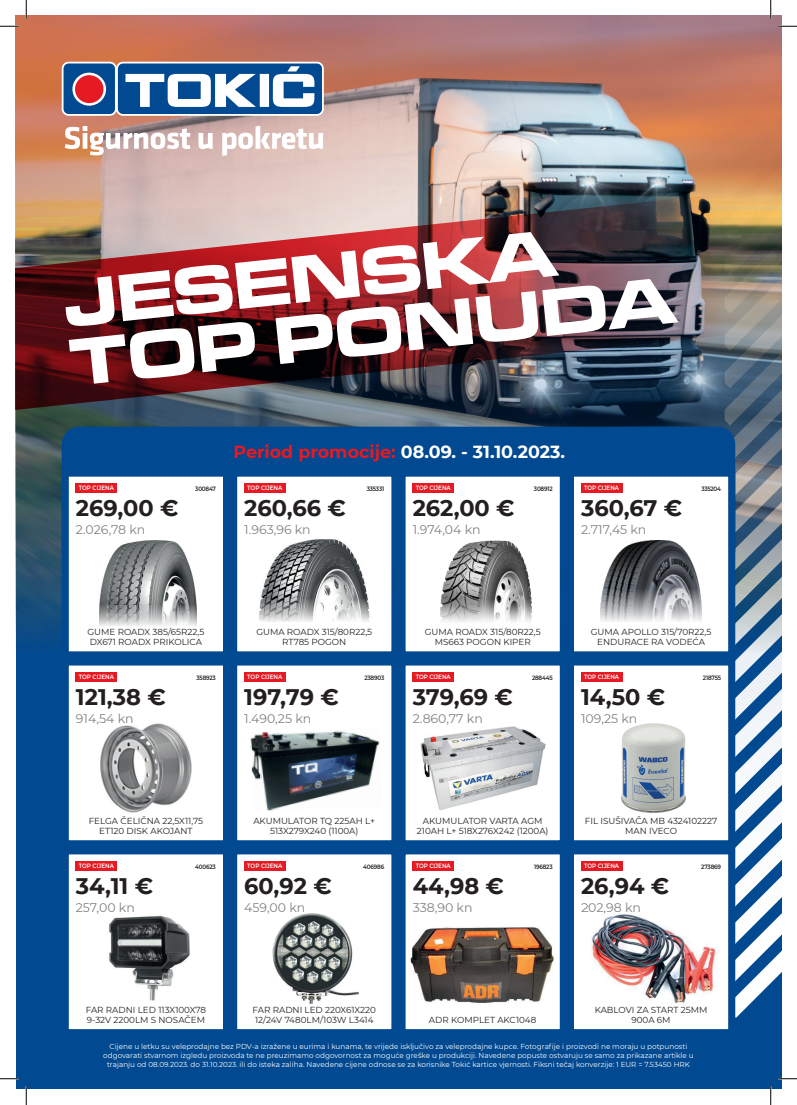
<style>
.page{position:relative;width:797px;height:1105px;background:#fff}
.page>*{position:absolute;margin:0;border:0;box-sizing:border-box;transform-origin:0 0}
.t1{font:700 expanded 69.12px/59.1px "Microgramma DOT";color:#fff}
.t2{font:700 22.5px "Montserrat";color:#231f20}
.t3{font:700 17.5px "Montserrat";color:#fff}
.t4{font:12.5px "Montserrat";color:#808285}
.t5{font:8.75px/10px "Montserrat";color:#231f20;text-align:center}
.t6{font:7.25px/8.8px "Montserrat";color:#fff;text-align:center}
.t7{font:600 6.25px "Montserrat";color:#fff;scale:.9 1}
.t8{font:600 6.25px "Montserrat";letter-spacing:-.03em;color:#231f20;scale:.9 1}
.s1{color:#e51a23}
</style>
<div class="page">
<div style="left:16px;top:16px;width:765px;height:1073px;background:#014990"></div>
<img style="left:16px;top:16px;width:708px;height:618px">
<div style="left:62px;top:427px;width:673px;height:140px;background:#014990;border-radius:18px"></div>
<img style="left:16px;top:190px;width:708px;height:221px">
<div style="left:567px;top:847px;width:168px;height:189px;background:#fff;border:7px solid #014990"></div>
<div style="left:581px;top:861px;width:41px;height:9px;background:#e51a23"></div>
<div style="left:62px;top:658px;width:168px;height:189px;background:#fff;border:7px solid #014990"></div>
<div style="left:76px;top:672px;width:41px;height:10px;background:#e51a23"></div>
<img style="left:101px;top:723px;width:90px;height:90px">
<div style="left:230px;top:847px;width:168px;height:189px;background:#fff;border:7px solid #014990"></div>
<div style="left:244px;top:861px;width:41px;height:9px;background:#e51a23"></div>
<img style="left:272px;top:913px;width:87px;height:91px">
<svg style="left:62px;top:62px;width:262px;height:54px"></svg>
<svg style="left:72px;top:73px;width:34px;height:33px"></svg>
<div style="left:75px;top:75px;width:28px;height:28px;background:#e51a23;border-radius:50%"></div>
<svg style="left:65px;top:126px;width:125px;height:29px;background:#d6bbb3"></svg>
<svg style="left:198px;top:133px;width:15px;height:16px"></svg>
<svg style="left:222px;top:126px;width:101px;height:30px;background:#e8d4d0"></svg>
<div style="left:62px;top:847px;width:168px;height:189px;background:#fff;border:7px solid #014990"></div>
<div style="left:76px;top:861px;width:41px;height:9px;background:#e51a23"></div>
<img style="left:109px;top:915px;width:80px;height:85px">
<div style="left:62px;top:470px;width:168px;height:188px;background:#fff;border:7px solid #014990"></div>
<div style="left:76px;top:483px;width:41px;height:10px;background:#e51a23"></div>
<img style="left:99px;top:540px;width:97px;height:86px">
<div style="left:230px;top:470px;width:168px;height:188px;background:#fff;border:7px solid #014990"></div>
<div style="left:244px;top:483px;width:41px;height:10px;background:#e51a23"></div>
<img style="left:259px;top:540px;width:111px;height:82px">
<div style="left:398px;top:470px;width:169px;height:188px;background:#fff;border:7px solid #014990"></div>
<div style="left:412px;top:483px;width:42px;height:10px;background:#e51a23"></div>
<img style="left:440px;top:541px;width:91px;height:81px">
<div style="left:567px;top:470px;width:168px;height:188px;background:#fff;border:7px solid #014990"></div>
<div style="left:581px;top:483px;width:41px;height:10px;background:#e51a23"></div>
<img style="left:600px;top:540px;width:101px;height:82px">
<div style="left:230px;top:658px;width:168px;height:189px;background:#fff;border:7px solid #014990"></div>
<div style="left:244px;top:672px;width:41px;height:10px;background:#e51a23"></div>
<img style="left:250px;top:731px;width:130px;height:80px">
<div style="left:398px;top:658px;width:169px;height:189px;background:#fff;border:7px solid #014990"></div>
<div style="left:412px;top:672px;width:42px;height:10px;background:#e51a23"></div>
<img style="left:420px;top:726px;width:125px;height:84px">
<div style="left:567px;top:658px;width:168px;height:189px;background:#fff;border:7px solid #014990"></div>
<div style="left:581px;top:672px;width:41px;height:10px;background:#e51a23"></div>
<img style="left:621px;top:724px;width:64px;height:88px">
<div style="left:398px;top:847px;width:169px;height:189px;background:#fff;border:7px solid #014990"></div>
<div style="left:412px;top:861px;width:42px;height:9px;background:#e51a23"></div>
<img style="left:410px;top:927px;width:144px;height:76px">
<img style="left:590px;top:913px;width:127px;height:91px">
<svg style="left:0;top:25px;width:19px;height:2px"></svg>
<svg style="left:0;top:1078px;width:19px;height:1px"></svg>
<svg style="left:778px;top:1078px;width:19px;height:1px"></svg>
<svg style="left:25px;top:0;width:2px;height:19px"></svg>
<svg style="left:25px;top:1086px;width:2px;height:19px"></svg>
<svg style="left:724px;top:0;width:73px;height:1018px"></svg>
<svg style="left:770px;top:1086px;width:1px;height:19px"></svg>
<h1 class="t1" style="left:62px;top:275px;width:609px;rotate:-6deg">JESENSKA<br>TOP PONUDA</h1>
<p class="t7" style="left:79px;top:484px;width:40px">TOP CIJENA</p>
<h3 class="t4" style="left:76px;top:521px;width:71px">2.026,78 kn</h3>
<h2 class="t2" style="left:76px;top:491px;width:104px">269,00 €</h2>
<p class="t8" style="left:195px;top:484px;width:24px">300847</p>
<h3 class="t3" style="left:233px;top:440px;width:333px"><span class="s1">Period promocije:</span> 08.09. - 31.10.2023.</h3>
<p class="t7" style="left:247px;top:484px;width:40px">TOP CIJENA</p>
<h3 class="t4" style="left:244px;top:521px;width:68px">1.963,96 kn</h3>
<h2 class="t2" style="left:244px;top:491px;width:103px">260,66 €</h2>
<p class="t8" style="left:367px;top:484px;width:21px">335331</p>
<p class="t7" style="left:415px;top:484px;width:40px">TOP CIJENA</p>
<h3 class="t4" style="left:412px;top:521px;width:69px">1.974,04 kn</h3>
<h2 class="t2" style="left:412px;top:491px;width:104px">262,00 €</h2>
<p class="t8" style="left:534px;top:484px;width:22px">308912</p>
<p class="t7" style="left:584px;top:484px;width:40px">TOP CIJENA</p>
<h3 class="t4" style="left:581px;top:521px;width:67px">2.717,45 kn</h3>
<h2 class="t2" style="left:581px;top:491px;width:103px">360,67 €</h2>
<p class="t8" style="left:701px;top:484px;width:23px">335204</p>
<p class="t5" style="left:87px;top:627px;width:118px;text-align:left">GUME ROADX 385/65R22,5<br>DX671 ROADX PRIKOLICA</p>
<p class="t5" style="left:256px;top:627px;width:117px">GUMA ROADX 315/80R22,5<br>RT785 POGON</p>
<p class="t5" style="left:425px;top:627px;width:117px">GUMA ROADX 315/80R22,5<br>MS663 POGON KIPER</p>
<p class="t5" style="left:591px;top:627px;width:122px">GUMA APOLLO 315/70R22,5<br>ENDURACE RA VODEĆA</p>
<p class="t7" style="left:79px;top:672px;width:40px">TOP CIJENA</p>
<h3 class="t4" style="left:76px;top:710px;width:59px">914,54 kn</h3>
<h2 class="t2" style="left:76px;top:680px;width:92px">121,38 €</h2>
<p class="t8" style="left:196px;top:673px;width:23px">358923</p>
<p class="t7" style="left:247px;top:672px;width:40px">TOP CIJENA</p>
<h3 class="t4" style="left:244px;top:710px;width:69px">1.490,25 kn</h3>
<h2 class="t2" style="left:244px;top:680px;width:96px">197,79 €</h2>
<p class="t8" style="left:364px;top:673px;width:24px">238903</p>
<p class="t7" style="left:415px;top:672px;width:40px">TOP CIJENA</p>
<h3 class="t4" style="left:412px;top:710px;width:72px">2.860,77 kn</h3>
<h2 class="t2" style="left:412px;top:680px;width:102px">379,69 €</h2>
<p class="t8" style="left:532px;top:673px;width:24px">288445</p>
<p class="t7" style="left:584px;top:672px;width:40px">TOP CIJENA</p>
<h3 class="t4" style="left:581px;top:710px;width:58px">109,25 kn</h3>
<h2 class="t2" style="left:581px;top:680px;width:86px">14,50 €</h2>
<p class="t8" style="left:703px;top:673px;width:22px">218755</p>
<p class="t5" style="left:89px;top:815px;width:116px">FELGA ČELIČNA 22,5X11,75<br>ET120 DISK AKOJANT</p>
<p class="t5" style="left:253px;top:815px;width:123px">AKUMULATOR TQ 225AH L+<br>513X279X240 (1100A)</p>
<p class="t5" style="left:417px;top:815px;width:133px">AKUMULATOR VARTA AGM<br>210AH L+ 518X276X242 (1200A)</p>
<p class="t5" style="left:585px;top:815px;width:134px">FIL ISUŠIVAČA MB 4324102227<br>MAN IVECO</p>
<p class="t7" style="left:79px;top:861px;width:40px">TOP CIJENA</p>
<h3 class="t4" style="left:76px;top:898px;width:60px">257,00 kn</h3>
<h2 class="t2" style="left:76px;top:869px;width:79px">34,11 €</h2>
<p class="t8" style="left:195px;top:862px;width:24px">400623</p>
<p class="t7" style="left:247px;top:861px;width:40px">TOP CIJENA</p>
<h3 class="t4" style="left:244px;top:898px;width:62px">459,00 kn</h3>
<h2 class="t2" style="left:244px;top:869px;width:89px">60,92 €</h2>
<p class="t8" style="left:363px;top:862px;width:25px">406986</p>
<p class="t7" style="left:415px;top:861px;width:40px">TOP CIJENA</p>
<h3 class="t4" style="left:412px;top:898px;width:61px">338,90 kn</h3>
<h2 class="t2" style="left:412px;top:869px;width:93px">44,98 €</h2>
<p class="t8" style="left:534px;top:862px;width:22px">196823</p>
<p class="t7" style="left:584px;top:861px;width:40px">TOP CIJENA</p>
<h3 class="t4" style="left:581px;top:898px;width:61px">202,98 kn</h3>
<h2 class="t2" style="left:581px;top:869px;width:90px">26,94 €</h2>
<p class="t8" style="left:701px;top:862px;width:23px">273869</p>
<p class="t5" style="left:86px;top:1004px;width:122px;text-align:left">FAR RADNI LED 113X100X78<br>9-32V 2200LM S NOSAČEM</p>
<p class="t5" style="left:252px;top:1004px;width:125px;text-align:left">FAR RADNI LED 220X61X220<br>12/24V 7480LM/103W L3414</p>
<p class="t5" style="left:429px;top:1014px;width:109px">ADR KOMPLET AKC1048</p>
<p class="t5" style="left:594px;top:1004px;width:114px">KABLOVI ZA START 25MM<br>900A 6M</p>
<p class="t6" style="left:103px;top:1042px;width:592px">Cijene u letku su veleprodajne bez PDV-a izražene u eurima i kunama, te vrijede isključivo za veleprodajne kupce. Fotografije i proizvodi ne moraju u potpunosti odgovarati stvarnom izgledu proizvoda te ne preuzimamo odgovornost za moguće greške u produkciji. Navedene popuste ostvaruju se samo za prikazane artikle u trajanju od 08.09.2023. do 31.10.2023. ili do isteka zaliha. Navedene cijene odnose se za korisnike Tokić kartice vjernosti. Fiksni tečaj konverzije: 1 EUR = 7.53450 HRK</p>
</div>
